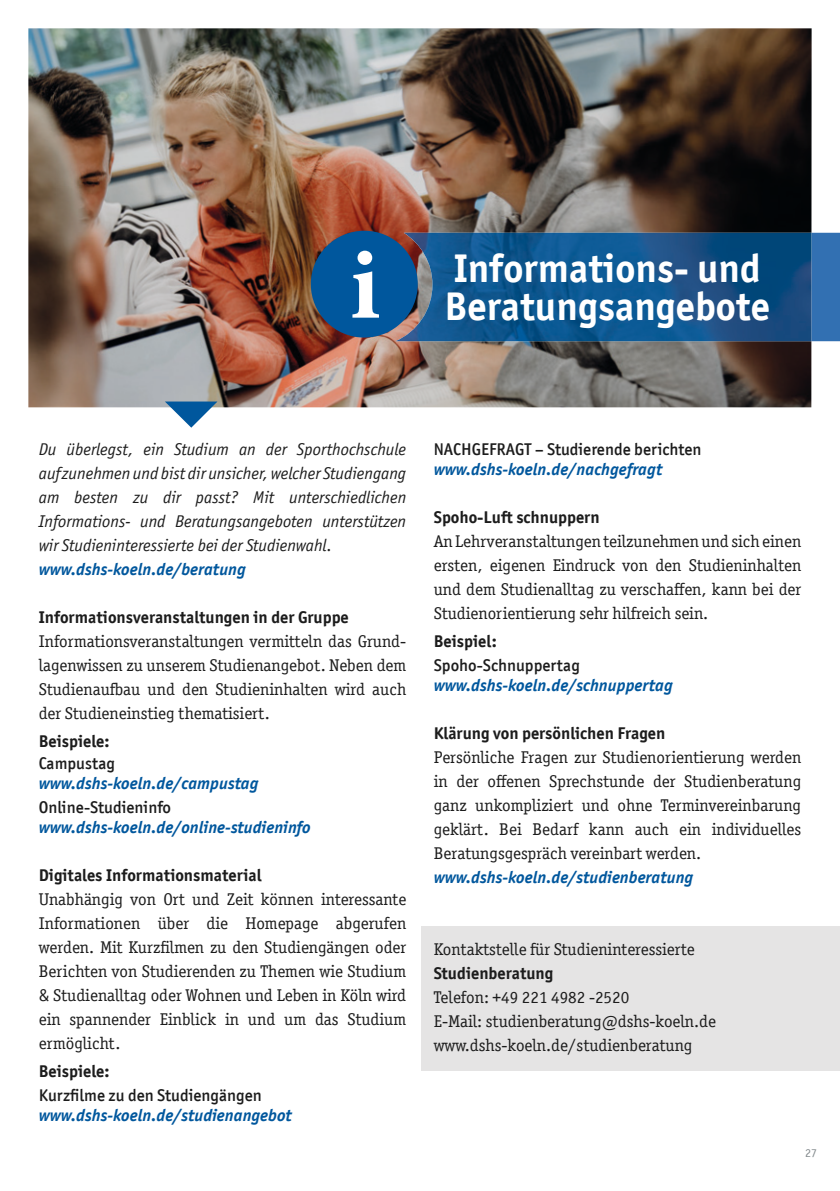
<style>
.page{position:relative;width:840px;height:1191px;background:#fff}
.page>*{position:absolute;margin:0;border:0;box-sizing:border-box;transform-origin:0 0}
.t1{font:700 40px/38px "Officina Sans ITC Pro";color:#fff}
.t2{font:17px/24px "Officina Serif ITC Pro";color:#1c1c1c;text-align:justify}
.t3{font:italic 17px/24px "Officina Sans ITC Pro";color:#1c1c1c;text-align:justify}
.t4{font:italic 700 17px "Officina Sans ITC Pro";color:#00579d}
.t5{font:700 17px "Officina Sans ITC Pro";color:#1c1c1c}
.t6{font:500 17px "Officina Sans ITC Pro";color:#1c1c1c}
.t7{font:12px "Officina Sans ITC Pro";color:#848b8e}
</style>
<div class="page">
<div style="left:421px;top:926px;width:418px;height:144px;background:#e5e4e4"></div>
<img style="left:28px;top:28px;width:783px;height:379px">
<div style="left:810px;top:233px;width:29px;height:108px;background:#3270b2"></div>
<img style="left:395px;top:233px;width:416px;height:108px">
<div style="left:310px;top:231px;width:107px;height:106px;background:#00579d;border-radius:50%"></div>
<svg style="left:352px;top:251px;width:27px;height:67px"></svg>
<svg style="left:165px;top:401px;width:52px;height:27px"></svg>
<h1 class="t1" style="left:444px;top:249px;width:327px">Informations- und<br>Beratungsangebote</h1>
<p class="t3" style="left:39px;top:437px;width:369px">Du überlegst, ein Studium an der Sporthochschule aufzunehmen und bist dir unsicher, welcher Studiengang am besten zu dir passt? Mit unterschiedlichen Informations- und Beratungsangeboten unterstützen wir Studieninteressierte bei der Studienwahl.</p>
<p class="t4" style="left:39px;top:558px;width:209px">www.dshs-koeln.de/beratung</p>
<p class="t5" style="left:39px;top:606px;width:311px">Informationsveranstaltungen in der Gruppe</p>
<p class="t2" style="left:39px;top:629px;width:369px">Informationsveranstaltungen vermitteln das Grund&shy;lagenwissen zu unserem Studienangebot. Neben dem Studienaufbau und den Studieninhalten wird auch der Studieneinstieg thematisiert.</p>
<p class="t5" style="left:39px;top:730px;width:72px">Beispiele:</p>
<p class="t6" style="left:39px;top:753px;width:78px">Campustag</p>
<p class="t4" style="left:39px;top:772px;width:221px">www.dshs-koeln.de/campustag</p>
<p class="t6" style="left:39px;top:797px;width:134px">Online-Studieninfo</p>
<p class="t4" style="left:39px;top:816px;width:273px">www.dshs-koeln.de/online-studieninfo</p>
<p class="t5" style="left:39px;top:864px;width:224px">Digitales Informationsmaterial</p>
<p class="t2" style="left:39px;top:887px;width:369px">Unabhängig von Ort und Zeit können interessante Informationen über die Homepage abgerufen werden. Mit Kurzfilmen zu den Studiengängen oder Berichten von Studierenden zu Themen wie Studium &amp; Studienalltag oder Wohnen und Leben in Köln wird ein spannender Einblick in und um das Studium ermöglicht.</p>
<p class="t5" style="left:39px;top:1060px;width:72px">Beispiele:</p>
<p class="t6" style="left:39px;top:1085px;width:224px">Kurzfilme zu den Studiengängen</p>
<p class="t4" style="left:39px;top:1105px;width:254px">www.dshs-koeln.de/studienangebot</p>
<p class="t6" style="left:433px;top:439px;width:269px">NACHGEFRAGT – Studierende berichten</p>
<p class="t4" style="left:433px;top:459px;width:230px">www.dshs-koeln.de/nachgefragt</p>
<p class="t5" style="left:433px;top:506px;width:167px">Spoho-Luft schnuppern</p>
<p class="t2" style="left:433px;top:529px;width:369px">An Lehrveranstaltungen teilzunehmen und sich einen ersten, eigenen Eindruck von den Studieninhalten und dem Studienalltag zu verschaffen, kann bei der Studienorientierung sehr hilfreich sein.</p>
<p class="t5" style="left:433px;top:630px;width:64px">Beispiel:</p>
<p class="t6" style="left:433px;top:655px;width:147px">Spoho-Schnuppertag</p>
<p class="t4" style="left:433px;top:675px;width:240px">www.dshs-koeln.de/schnuppertag</p>
<p class="t5" style="left:433px;top:722px;width:233px">Klärung von persönlichen Fragen</p>
<p class="t2" style="left:433px;top:745px;width:369px">Persönliche Fragen zur Studienorientierung werden in der offenen Sprechstunde der Studienberatung ganz unkompliziert und ohne Terminvereinbarung geklärt. Bei Bedarf kann auch ein individuelles Beratungsgespräch vereinbart werden.</p>
<p class="t4" style="left:433px;top:867px;width:261px">www.dshs-koeln.de/studienberatung</p>
<p class="t2" style="left:433px;top:937px;width:262px">Kontaktstelle für Studieninteressierte</p>
<p class="t5" style="left:433px;top:962px;width:121px">Studienberatung</p>
<p class="t2" style="left:433px;top:985px;width:283px;text-align:left">Telefon: +49 221 4982 -2520<br>E-Mail: studienberatung@dshs-koeln.de www.dshs-koeln.de/studienberatung</p>
<p class="t7" style="left:804px;top:1145px;width:13px">27</p>
</div>
